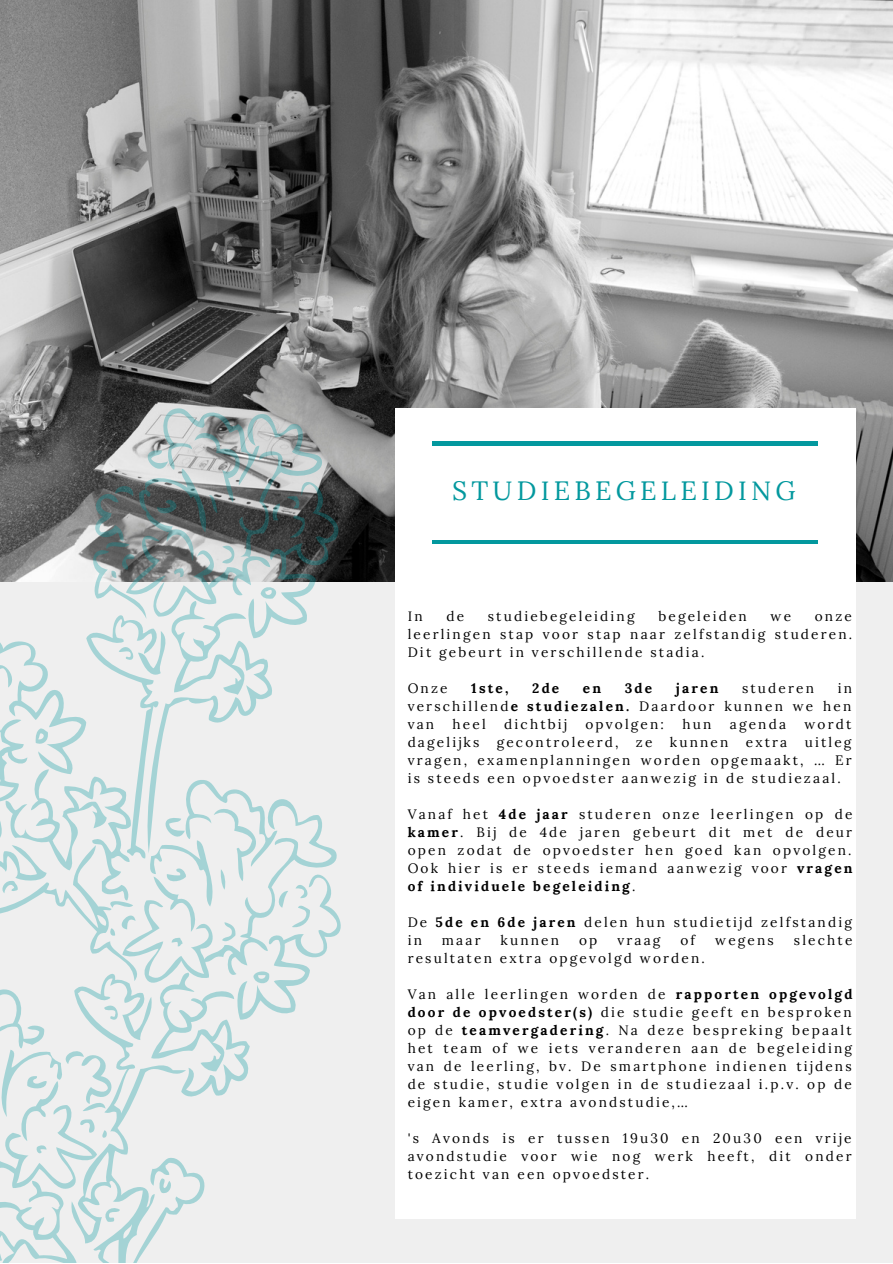
<style>
.page{position:relative;width:893px;height:1264px;background:#fff}
.page>*{position:absolute;margin:0;border:0;box-sizing:border-box;transform-origin:0 0}
.t1{font:26.4px "Lora";letter-spacing:.16em;color:#03989e}
.t2{font:13.65px/18px "Lora";letter-spacing:.16em;color:#000;text-align:justify}
.t3{font:700 13.65px "Lora";letter-spacing:.16em;color:#000}
.s1{font-weight:700}
</style>
<div class="page">
<div style="left:0;top:0;width:892px;height:1262px;background:#efefef"></div>
<img style="left:0;top:0;width:892px;height:581px">
<svg style="left:0;top:1194px;width:203px;height:68px"></svg>
<svg style="left:101px;top:1203px;width:19px;height:19px"></svg>
<svg style="left:0;top:408px;width:341px;height:786px"></svg>
<div style="left:395px;top:408px;width:460px;height:811px;background:#fff"></div>
<hr style="left:431px;top:442px;width:386px;height:3px;background:#03989e">
<hr style="left:431px;top:540px;width:386px;height:3px;background:#03989e">
<p class="t1" style="left:452px;top:473px;width:345px">STUDIEBEGELEIDING</p>
<p class="t2" style="left:407px;top:607px;width:17px">In</p>
<p class="t2" style="left:446px;top:607px;width:19px">de</p>
<p class="t2" style="left:487px;top:607px;width:148px">studiebegeleiding</p>
<p class="t2" style="left:658px;top:607px;width:90px">begeleiden</p>
<p class="t2" style="left:770px;top:607px;width:22px">we</p>
<p class="t2" style="left:407px;top:607px;width:446px;text-indent:407px">onze leerlingen stap voor stap naar zelfstandig studeren.<br>Dit gebeurt in verschillende stadia.</p>
<p class="t2" style="left:407px;top:679px;width:41px">Onze</p>
<p class="t3" style="left:471px;top:679px;width:39px">1ste,</p>
<p class="t3" style="left:532px;top:679px;width:29px">2de</p>
<p class="t3" style="left:583px;top:679px;width:20px">en</p>
<p class="t3" style="left:624px;top:679px;width:29px">3de</p>
<p class="t3" style="left:676px;top:679px;width:44px">jaren</p>
<p class="t2" style="left:742px;top:679px;width:74px">studeren</p>
<p class="t2" style="left:407px;top:679px;width:446px;text-indent:430px">in verschillend<span class="s1">e studiezalen.</span> Daardoor kunnen we hen van</p>
<p class="t2" style="left:452px;top:715px;width:35px">heel</p>
<p class="t2" style="left:504px;top:715px;width:64px">dichtbij</p>
<p class="t2" style="left:585px;top:715px;width:80px">opvolgen:</p>
<p class="t2" style="left:682px;top:715px;width:30px">hun</p>
<p class="t2" style="left:729px;top:715px;width:58px">agenda</p>
<p class="t2" style="left:804px;top:715px;width:48px">wordt</p>
<p class="t2" style="left:407px;top:733px;width:73px">dagelijks</p>
<p class="t2" style="left:496px;top:733px;width:123px">gecontroleerd,</p>
<p class="t2" style="left:636px;top:733px;width:18px">ze</p>
<p class="t2" style="left:669px;top:733px;width:60px">kunnen</p>
<p class="t2" style="left:745px;top:733px;width:43px">extra</p>
<p class="t2" style="left:407px;top:733px;width:445px;text-indent:397px">uitleg vragen, examenplanningen worden opgemaakt, … Er is steeds een opvoedster aanwezig in de studiezaal.</p>
<p class="t2" style="left:407px;top:805px;width:446px">Vanaf het <span class="s1">4de jaar</span> studeren onze leerlingen op de <span class="s1">kamer</span>. Bij de 4de jaren gebeurt dit met de deur open zodat de opvoedster hen goed kan opvolgen.<br>Ook hier is er steeds iemand aanwezig voor <span class="s1">vragen of individuele begeleiding</span>.</p>
<p class="t2" style="left:407px;top:913px;width:445px">De <span class="s1">5de en 6de jaren</span> delen hun studietijd zelfstandig in</p>
<p class="t2" style="left:442px;top:931px;width:40px">maar</p>
<p class="t2" style="left:500px;top:931px;width:60px">kunnen</p>
<p class="t2" style="left:579px;top:931px;width:20px">op</p>
<p class="t2" style="left:617px;top:931px;width:45px">vraag</p>
<p class="t2" style="left:680px;top:931px;width:16px">of</p>
<p class="t2" style="left:715px;top:931px;width:60px">wegens</p>
<p class="t2" style="left:793px;top:931px;width:60px">slechte</p>
<p class="t2" style="left:407px;top:949px;width:299px">resultaten extra opgevolgd worden.</p>
<p class="t2" style="left:407px;top:985px;width:446px">Van alle leerlingen worden de <span class="s1">rapporten opgevolgd door de opvoedster(s)</span> die studie geeft en besproken op de <span class="s1">teamvergadering</span>. Na deze bespreking bepaalt het team of we iets veranderen aan de begeleiding van de leerling, bv. De smartphone indienen tijdens de studie, studie volgen in de studiezaal i.p.v. op de eigen kamer, extra avondstudie,…</p>
<p class="t2" style="left:407px;top:1128px;width:445px">'s Avonds is er tussen 19u30 en 20u30 een vrije avondstudie voor wie nog werk heeft, dit onder toezicht van een opvoedster.</p>
</div>
